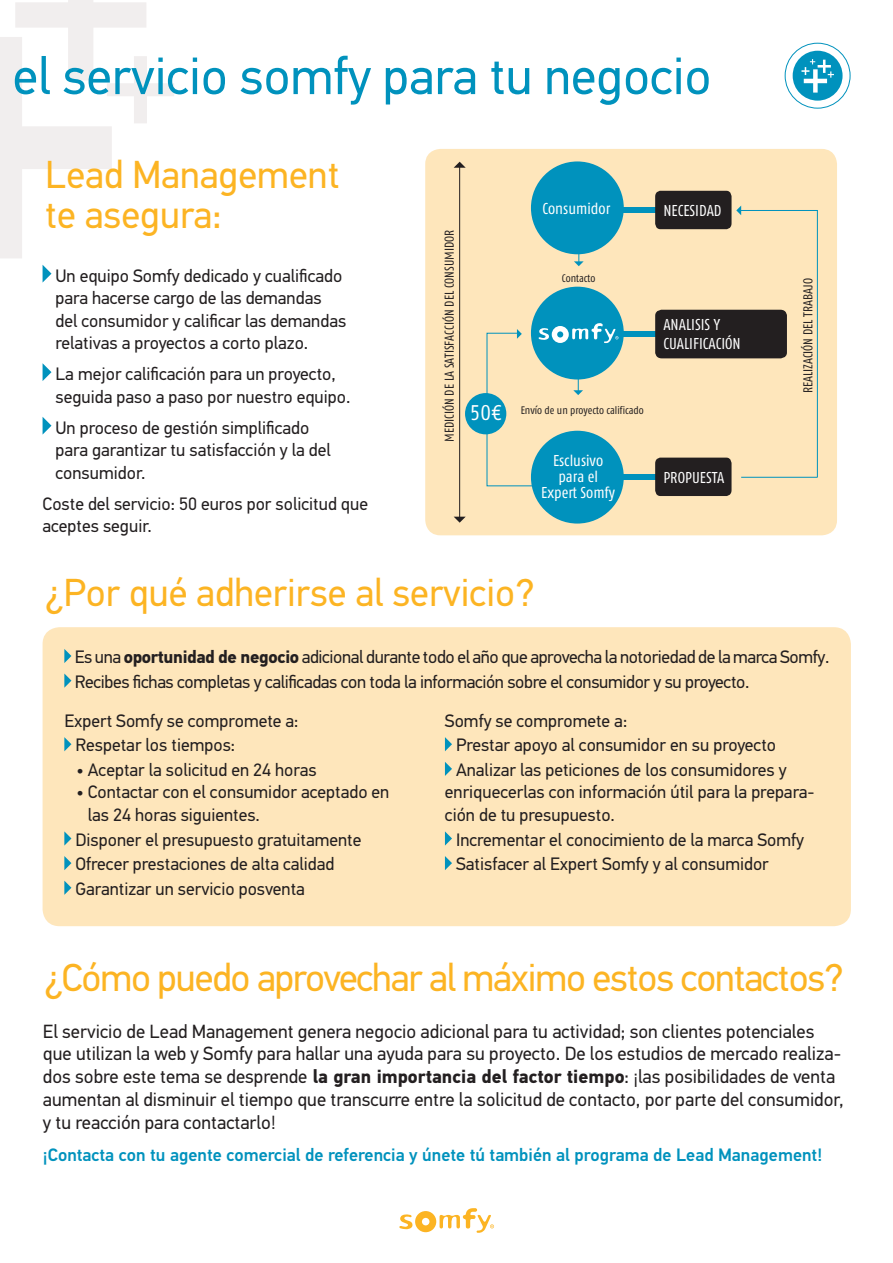
<style>
.page{position:relative;width:893px;height:1263px;background:#fff}
.page>*{position:absolute;margin:0;border:0;box-sizing:border-box;transform-origin:0 0}
.t1{font:52.5px "PF Din Text Pro";color:#0092bd}
.t2{font:39px "PF Din Text Pro";color:#fcb423}
.t3{font:39px "PF Din Text Pro";letter-spacing:-.03em;color:#fcb423}
.t4{font:21.3px "Fago Co Regular Tf";color:#fff}
.t5{font:19.05px/23px "PF Din Text Pro";color:#231f20}
.t6{font:18px/22.5px "PF Din Text Pro";color:#231f20}
.t7{font:18px "PF Din Text Pro";letter-spacing:-.02em;color:#231f20}
.t8{font:500 18px "PF Din Text Pro";color:#0092bd}
.t9{font:15.75px/15.9px "Fago Co Regular Tf";color:#fff;text-align:center}
.t10{font:12.9px "Fago Co Regular Tf";color:#231f20}
.t11{font:10.95px "Fago Co Regular Tf";color:#231f20}
.s1{font-weight:700}
</style>
<div class="page">
<svg style="left:0;top:0;width:174px;height:258px"></svg>
<div style="left:43px;top:627px;width:808px;height:299px;background:#fee6bb;border-radius:17px"></div>
<svg style="left:43px;top:265px;width:8px;height:17px"></svg>
<svg style="left:43px;top:363px;width:8px;height:18px"></svg>
<svg style="left:43px;top:417px;width:8px;height:17px"></svg>
<svg style="left:64px;top:649px;width:7px;height:14px"></svg>
<svg style="left:64px;top:673px;width:7px;height:15px"></svg>
<svg style="left:64px;top:737px;width:7px;height:14px"></svg>
<svg style="left:64px;top:831px;width:7px;height:14px"></svg>
<svg style="left:64px;top:856px;width:7px;height:14px"></svg>
<svg style="left:64px;top:881px;width:7px;height:14px"></svg>
<svg style="left:445px;top:737px;width:7px;height:14px"></svg>
<svg style="left:445px;top:762px;width:7px;height:14px"></svg>
<svg style="left:445px;top:831px;width:7px;height:14px"></svg>
<svg style="left:445px;top:856px;width:7px;height:14px"></svg>
<div style="left:425px;top:149px;width:412px;height:386px;background:#fee6bb;border-radius:15px"></div>
<div style="left:531px;top:431px;width:93px;height:93px;background:#0092bd;border-radius:50%"></div>
<div style="left:531px;top:287px;width:93px;height:92px;background:#0092bd;border-radius:50%"></div>
<svg style="left:539px;top:323px;width:79px;height:20px"></svg>
<div style="left:531px;top:161px;width:93px;height:93px;background:#0092bd;border-radius:50%"></div>
<svg style="left:574px;top:253px;width:10px;height:13px"></svg>
<svg style="left:573px;top:379px;width:10px;height:16px"></svg>
<svg style="left:736px;top:206px;width:82px;height:272px"></svg>
<svg style="left:486px;top:419px;width:51px;height:68px"></svg>
<svg style="left:486px;top:329px;width:36px;height:71px"></svg>
<div style="left:621px;top:207px;width:35px;height:6px;background:#0092bd"></div>
<div style="left:621px;top:331px;width:35px;height:6px;background:#0092bd"></div>
<div style="left:621px;top:474px;width:35px;height:6px;background:#0092bd"></div>
<div style="left:465px;top:393px;width:41px;height:41px;background:#0092bd;border-radius:50%"></div>
<div style="left:655px;top:458px;width:76px;height:38px;background:#231f20;border-radius:6px"></div>
<div style="left:655px;top:191px;width:76px;height:38px;background:#231f20;border-radius:6px"></div>
<div style="left:655px;top:310px;width:132px;height:48px;background:#231f20;border-radius:6px"></div>
<hr style="left:459px;top:167px;width:1px;height:350px;background:#231f20">
<svg style="left:454px;top:162px;width:12px;height:6px"></svg>
<svg style="left:454px;top:517px;width:12px;height:6px"></svg>
<svg style="left:399px;top:1208px;width:95px;height:25px"></svg>
<div style="left:785px;top:43px;width:65px;height:66px;border:1px solid #0092bd;border-radius:50%"></div>
<div style="left:793px;top:51px;width:49px;height:50px;background:#0092bd;border-radius:50%"></div>
<svg style="left:801px;top:59px;width:33px;height:34px"></svg>
<p class="t1" style="left:13px;top:45px;width:700px">el servicio somfy para tu negocio</p>
<p class="t2" style="left:45px;top:151px;width:296px">Lead Management</p>
<p class="t2" style="left:45px;top:192px;width:178px">te asegura:</p>
<p class="t6" style="left:56px;top:264px;width:292px">Un equipo Somfy dedicado y cualificado para hacerse cargo de las demandas del consumidor y calificar las demandas relativas a proyectos a corto plazo.</p>
<p class="t6" style="left:56px;top:363px;width:296px">La mejor calificación para un proyecto, seguida paso a paso por nuestro equipo.</p>
<p class="t6" style="left:56px;top:416px;width:277px">Un proceso de gestión simplificado para garantizar tu satisfacción y la del consumidor.</p>
<p class="t6" style="left:43px;top:492px;width:327px">Coste del servicio: 50 euros por solicitud que aceptes seguir.</p>
<p class="t10" style="left:442px;top:442px;width:214px;rotate:-90deg">MEDICIÓN DE LA SATISFACCIÓN DEL CONSUMIDOR</p>
<p class="t4" style="left:470px;top:401px;width:33px">50€</p>
<p class="t9" style="left:542px;top:200px;width:69px">Consumidor</p>
<p class="t11" style="left:562px;top:272px;width:35px">Contacto</p>
<p class="t11" style="left:521px;top:404px;width:125px">Envío de un proyecto calificado</p>
<p class="t9" style="left:541px;top:453px;width:75px">Esclusivo para el<br>Expert Somfy</p>
<p class="t2" style="left:46px;top:570px;width:490px">¿Por qué adherirse al servicio?</p>
<p class="t9" style="left:663px;top:202px;width:60px">NECESIDAD</p>
<p class="t9" style="left:663px;top:315px;width:79px;line-height:18.9px;text-align:left">ANALISIS Y<br>CUALIFICACIÓN</p>
<p class="t9" style="left:663px;top:469px;width:63px">PROPUESTA</p>
<p class="t10" style="left:801px;top:393px;width:117px;rotate:-90deg">REALIZACIÓN DEL TRABAJO</p>
<p class="t7" style="left:75px;top:646px;width:756px">Es una <span class="s1">oportunidad de negocio</span> adicional durante todo el año que aprovecha la notoriedad de la marca Somfy.</p>
<p class="t7" style="left:75px;top:671px;width:676px">Recibes fichas completas y calificadas con toda la información sobre el consumidor y su proyecto.</p>
<p class="t6" style="left:64px;top:709px;width:236px">Expert Somfy se compromete a:</p>
<p class="t6" style="left:75px;top:734px;width:161px">Respetar los tiempos:</p>
<p class="t6" style="left:76px;top:759px;width:242px">• Aceptar la solicitud en 24 horas</p>
<p class="t6" style="left:88px;top:781px;width:303px;text-indent:-11px">• Contactar con el consumidor aceptado en las 24 horas siguientes.</p>
<p class="t6" style="left:75px;top:828px;width:287px">Disponer el presupuesto gratuitamente</p>
<p class="t6" style="left:75px;top:853px;width:260px">Ofrecer prestaciones de alta calidad</p>
<p class="t6" style="left:75px;top:877px;width:231px">Garantizar un servicio posventa</p>
<p class="t6" style="left:445px;top:709px;width:184px">Somfy se compromete a:</p>
<p class="t6" style="left:456px;top:734px;width:322px">Prestar apoyo al consumidor en su proyecto</p>
<p class="t6" style="left:445px;top:759px;width:371px;text-indent:11px">Analizar las peticiones de los consumidores y enriquecerlas con información útil para la prepara&shy;ción de tu presupuesto.</p>
<p class="t6" style="left:456px;top:828px;width:349px">Incrementar el conocimiento de la marca Somfy</p>
<p class="t6" style="left:456px;top:853px;width:314px">Satisfacer al Expert Somfy y al consumidor</p>
<p class="t3" style="left:45px;top:955px;width:800px">¿Cómo puedo aprovechar al máximo estos contactos?</p>
<p class="t5" style="left:43px;top:1020px;width:802px">El servicio de Lead Management genera negocio adicional para tu actividad; son clientes potenciales que utilizan la web y Somfy para hallar una ayuda para su proyecto. De los estudios de mercado realiza&shy;dos sobre este tema se desprende <span class="s1">la gran importancia del factor tiempo</span>: ¡las posibilidades de venta aumentan al disminuir el tiempo que transcurre entre la solicitud de contacto, por parte del consumidor, y tu reacción para contactarlo!</p>
<p class="t8" style="left:43px;top:1144px;width:781px">¡Contacta con tu agente comercial de referencia y únete tú también al programa de Lead Management!</p>
</div>
